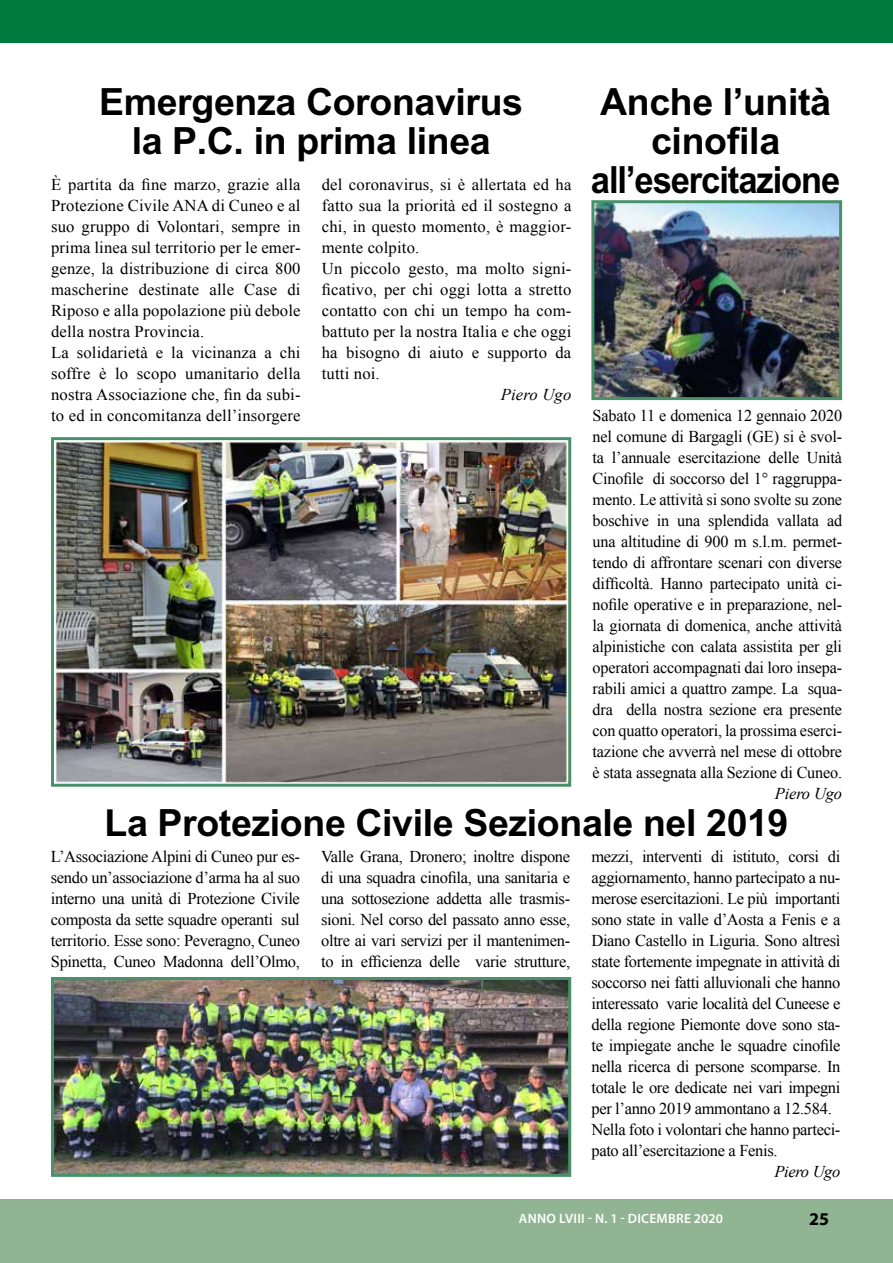
<style>
.page{position:relative;width:893px;height:1263px;background:#fff}
.page>*{position:absolute;margin:0;border:0;box-sizing:border-box;transform-origin:0 0}
.t1{font:700 37.5px/39px "M Arial";letter-spacing:-.01em;color:#000;text-align:center}
.t2{font:700 37.5px/39px "M Arial";letter-spacing:-.03em;color:#000;text-align:center}
.t3{font:700 18px "Myriad Pro";color:#000}
.t4{font:16.5px/21px "Times New Roman";letter-spacing:-.01em;color:#000;text-align:justify}
.t5{font:16.5px/21px "Times New Roman";letter-spacing:.01em;color:#000}
.t6{font:italic 16.5px "Times New Roman";letter-spacing:-.01em;color:#000}
.t7{font:italic 16.5px "Times New Roman";letter-spacing:.01em;color:#000}
.t8{font:600 13.5px "Myriad Pro";letter-spacing:.02em;color:#fff}
</style>
<div class="page">
<img style="left:55px;top:441px;width:512px;height:342px">
<div style="left:51px;top:437px;width:520px;height:350px;border:3px solid #479268"></div>
<img style="left:55px;top:981px;width:512px;height:192px">
<div style="left:51px;top:977px;width:520px;height:200px;border:3px solid #479268"></div>
<img style="left:595px;top:204px;width:243px;height:192px">
<div style="left:591px;top:200px;width:251px;height:200px;border:3px solid #479268"></div>
<div style="left:0;top:1199px;width:893px;height:64px;background:#91b592"></div>
<div style="left:0;top:0;width:893px;height:43px;background:#007b3d"></div>
<h1 class="t1" style="left:99px;top:82px;width:425px">Emergenza Coronavirus la P.C. in prima linea</h1>
<h1 class="t2" style="left:591px;top:82px;width:251px">Anche l’unità cinofila all’esercitazione</h1>
<p class="t5" style="left:51px;top:173px;width:251px">È partita da fine marzo, grazie alla Protezione Civile ANA di Cuneo e al suo gruppo di Volontari, sempre in prima linea sul territorio per le emer&shy;genze, la distribuzione di circa 800 mascherine destinate alle Case di Riposo e alla popolazione più debole della nostra Provincia.<br>La solidarietà e la vicinanza a chi soffre è lo scopo umanitario della nostra Associazione che, fin da subi&shy;to ed in concomitanza dell’insorgere</p>
<p class="t5" style="left:322px;top:173px;width:251px">del coronavirus, si è allertata ed ha fatto sua la priorità ed il sostegno a chi, in questo momento, è maggior&shy;mente colpito.<br>Un piccolo gesto, ma molto signi&shy;ficativo, per chi oggi lotta a stretto contatto con chi un tempo ha com&shy;battuto per la nostra Italia e che oggi ha bisogno di aiuto e supporto da tutti noi.</p>
<p class="t7" style="left:501px;top:383px;width:72px">Piero Ugo</p>
<p class="t4" style="left:593px;top:404px;width:251px">Sabato 11 e domenica 12 gennaio 2020 nel comune di Bargagli (GE) si è svol&shy;ta l’annuale esercitazione delle Unità Cinofile di soccorso del 1° raggruppa&shy;mento. Le attività si sono svolte su zone boschive in una splendida vallata ad una altitudine di 900 m s.l.m. permet&shy;tendo di affrontare scenari con diverse difficoltà. Hanno partecipato unità ci&shy;nofile operative e in preparazione, nel&shy;la giornata di domenica, anche attività alpinistiche con calata assistita per gli operatori accompagnati dai loro insepa&shy;rabili amici a quattro zampe. La squa&shy;dra della nostra sezione era presente con quatto operatori, la prossima eserci&shy;tazione che avverrà nel mese di ottobre è stata assegnata alla Sezione di Cuneo.</p>
<p class="t6" style="left:775px;top:782px;width:69px">Piero Ugo</p>
<h1 class="t1" style="left:104px;top:802px;width:685px">La Protezione Civile Sezionale nel 2019</h1>
<p class="t4" style="left:51px;top:845px;width:251px">L’Associazione Alpini di Cuneo pur es&shy;sendo un’associazione d’arma ha al suo interno una unità di Protezione Civile composta da sette squadre operanti sul territorio. Esse sono: Peveragno, Cuneo Spinetta, Cuneo Madonna dell’Olmo,</p>
<p class="t4" style="left:321px;top:845px;width:251px">Valle Grana, Dronero; inoltre dispone di una squadra cinofila, una sanitaria e una sottosezione addetta alle trasmis&shy;sioni. Nel corso del passato anno esse, oltre ai vari servizi per il mantenimen&shy;to in efficienza delle varie strutture,</p>
<p class="t4" style="left:591px;top:845px;width:251px;text-align:left">mezzi, interventi di istituto, corsi di aggiornamento, hanno partecipato a nu&shy;merose esercitazioni. Le più importanti sono state in valle d’Aosta a Fenis e a Diano Castello in Liguria. Sono altresì state fortemente impegnate in attività di soccorso nei fatti alluvionali che hanno interessato varie località del Cuneese e della regione Piemonte dove sono sta&shy;te impiegate anche le squadre cinofile nella ricerca di persone scomparse. In totale le ore dedicate nei vari impegni per l’anno 2019 ammontano a 12.584.<br>Nella foto i volontari che hanno parteci&shy;pato all’esercitazione a Fenis.</p>
<p class="t6" style="left:774px;top:1160px;width:67px">Piero Ugo</p>
<p class="t8" style="left:519px;top:1210px;width:206px">ANNO LVIII - N. 1 - DICEMBRE 2020</p>
<p class="t3" style="left:809px;top:1207px;width:21px">25</p>
</div>
